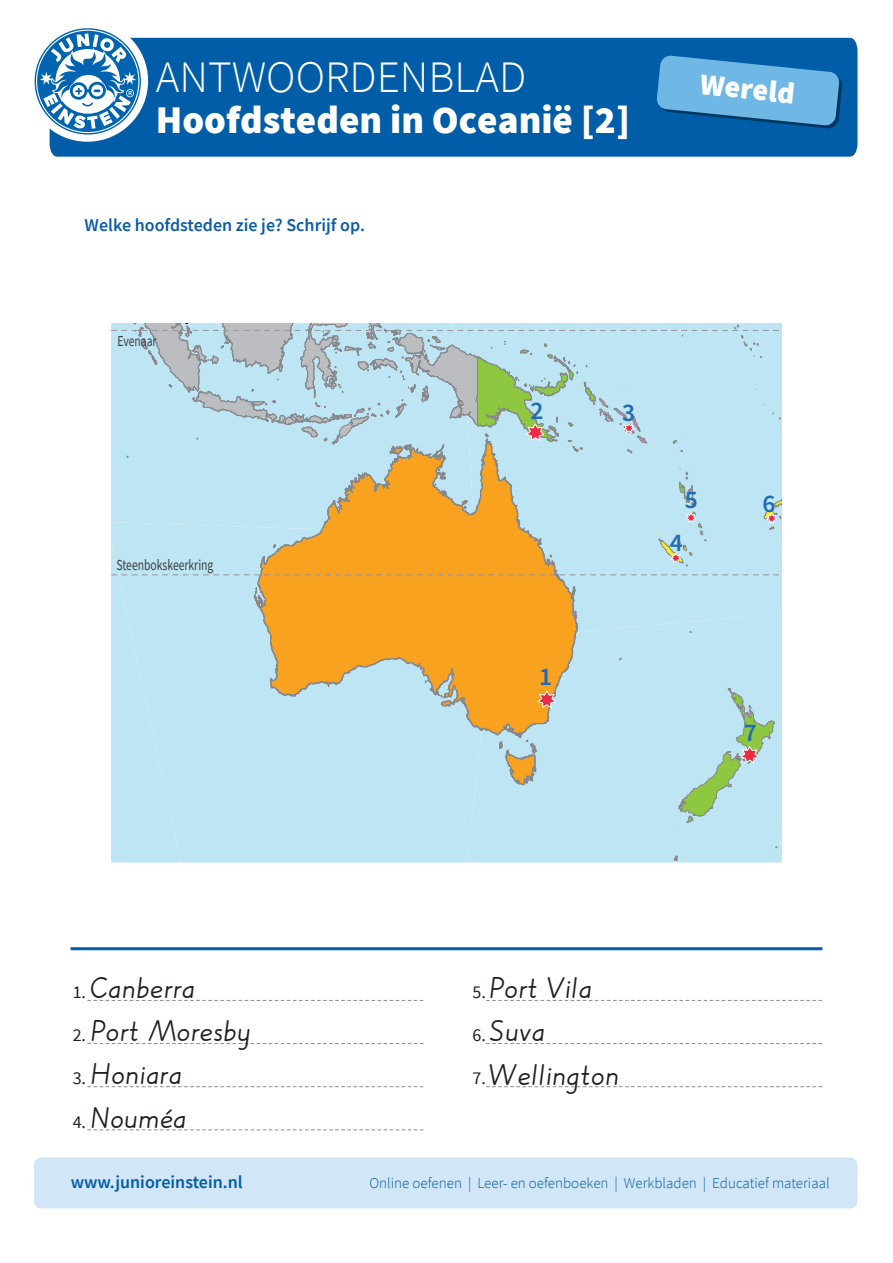
<style>
.page{position:relative;width:893px;height:1263px;background:#fff}
.page>*{position:absolute;margin:0;border:0;box-sizing:border-box;transform-origin:0 0}
.t1{font:300 45px "Source Sans Pro";color:#fff}
.t2{font:900 39px "Source Sans Pro";color:#fff}
.t3{font:30px "JE blokletters basis Regular";color:#231f20}
.t4{font:900 30px "Source Sans Pro";color:#fff}
.t5{font:600 25.5px "Source Sans Pro";color:#206bb5}
.t6{font:600 18px "Source Sans Pro";color:#0a5da7}
.t7{font:600 18px "Source Sans Pro";color:#015da7}
.t8{font:18px "Source Sans Pro";color:#231f20}
.t9{font:15.3px "Source Sans Pro";color:#3e3e3f;scale:.76 1}
.t10{font:300 15px "Source Sans Pro";color:#015da7}
</style>
<div class="page">
<div style="left:50px;top:38px;width:807px;height:119px;background:#015da7"></div>
<div style="left:27px;top:20px;width:121px;height:122px;background:#fff;border-radius:50%"></div>
<svg style="left:35px;top:28px;width:106px;height:107px"></svg>
<svg style="left:656px;top:55px;width:187px;height:73px;background:#4d9acf"></svg>
<div style="left:34px;top:1157px;width:823px;height:51px;background:#d1e6f6;border-radius:8px"></div>
<hr style="left:71px;top:947px;width:751px;height:3px;background:#015da7">
<svg style="left:88px;top:1000px;width:335px;height:1px"></svg>
<svg style="left:88px;top:1043px;width:335px;height:1px"></svg>
<svg style="left:88px;top:1086px;width:335px;height:1px"></svg>
<svg style="left:88px;top:1129px;width:335px;height:1px"></svg>
<svg style="left:486px;top:1000px;width:336px;height:1px"></svg>
<svg style="left:486px;top:1043px;width:336px;height:1px"></svg>
<svg style="left:486px;top:1086px;width:336px;height:1px"></svg>
<svg style="left:111px;top:323px;width:671px;height:539px;background:#c4d6cc"></svg>
<div style="left:416px;top:457px;width:11px;height:12px;background:#f9a21f;border-radius:50%"></div>
<svg style="left:566px;top:630px;width:12px;height:11px"></svg>
<svg style="left:508px;top:718px;width:11px;height:11px"></svg>
<svg style="left:740px;top:707px;width:11px;height:11px"></svg>
<svg style="left:720px;top:775px;width:11px;height:11px"></svg>
<svg style="left:552px;top:679px;width:12px;height:12px"></svg>
<p class="t1" style="left:156px;top:50px;width:372px">ANTWOORDENBLAD</p>
<p class="t2" style="left:156px;top:93px;width:476px">Hoofdsteden in Oceanië [2]</p>
<p class="t6" style="left:85px;top:213px;width:282px">Welke hoofdsteden zie je? Schrijf op.</p>
<p class="t4" style="left:702px;top:63px;width:96px;rotate:6deg">Wereld</p>
<p class="t9" style="left:117px;top:331px;width:53px">Evenaar</p>
<p class="t9" style="left:117px;top:555px;width:129px">Steenbokskeerkring</p>
<p class="t5" style="left:530px;top:394px;width:15px">2</p>
<p class="t5" style="left:622px;top:396px;width:15px">3</p>
<p class="t5" style="left:685px;top:483px;width:15px">5</p>
<p class="t5" style="left:762px;top:487px;width:15px">6</p>
<p class="t5" style="left:670px;top:526px;width:15px">4</p>
<p class="t5" style="left:539px;top:660px;width:15px">1</p>
<p class="t5" style="left:744px;top:716px;width:15px">7</p>
<p class="t3" style="left:91px;top:977px;width:107px">Canberra</p>
<p class="t3" style="left:91px;top:1020px;width:162px">Port Moresby</p>
<p class="t3" style="left:91px;top:1063px;width:93px">Honiara</p>
<p class="t3" style="left:91px;top:1106px;width:98px">Nouméa</p>
<p class="t8" style="left:73px;top:980px;width:15px">1.</p>
<p class="t8" style="left:73px;top:1024px;width:15px">2.</p>
<p class="t8" style="left:73px;top:1067px;width:15px">3.</p>
<p class="t8" style="left:73px;top:1110px;width:15px">4.</p>
<p class="t3" style="left:489px;top:977px;width:105px">Port Vila</p>
<p class="t3" style="left:489px;top:1020px;width:58px">Suva</p>
<p class="t3" style="left:489px;top:1063px;width:132px">Wellington</p>
<p class="t8" style="left:472px;top:980px;width:15px">5.</p>
<p class="t8" style="left:472px;top:1024px;width:15px">6.</p>
<p class="t8" style="left:472px;top:1067px;width:15px">7.</p>
<p class="t7" style="left:71px;top:1170px;width:174px">www.junioreinstein.nl</p>
<p class="t10" style="left:369px;top:1174px;width:462px">Online oefenen | Leer- en oefenboeken | Werkbladen | Educatief materiaal</p>
</div>
